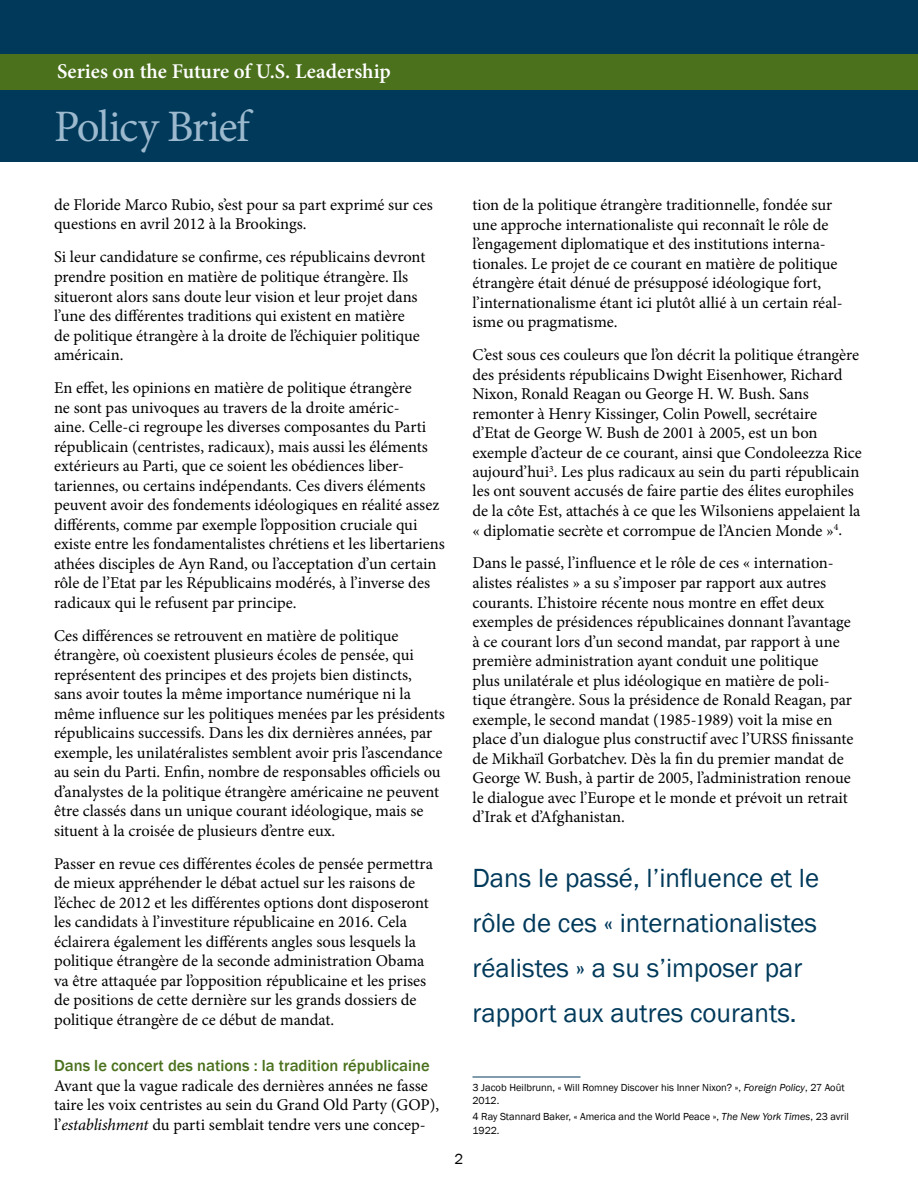
<style>
.page{position:relative;width:918px;height:1188px;background:#fff}
.page>*{position:absolute;margin:0;border:0;box-sizing:border-box;transform-origin:0 0}
.t1{font:45px "Minion Pro";letter-spacing:-.035em;color:#9cb9ce}
.t2{font:27px/45px "Franklin Gothic";color:#00395a}
.t3{font:600 21px "Minion Pro";color:#fff}
.t4{font:16.5px/19.5px "Minion Pro";color:#000}
.t5{font:500 16.5px "Franklin Gothic";color:#4b711d}
.t6{font:15px "Franklin Gothic";color:#000}
.t7{font:10.5px/13.5px "Franklin Gothic";color:#000}
.s1{font-style:italic}
</style>
<div class="page">
<div style="left:0;top:0;width:918px;height:162px;background:#00395a"></div>
<div style="left:0;top:54px;width:918px;height:36px;background:#4b711d"></div>
<hr style="left:472px;top:1077px;width:108px;height:1px;background:#00395a">
<p class="t3" style="left:57px;top:57px;width:335px">Series on the Future of U.S. Leadership</p>
<h1 class="t1" style="left:54px;top:96px;width:197px">Policy Brief</h1>
<p class="t4" style="left:54px;top:195px;width:380px">de Floride Marco Rubio, s’est pour sa part exprimé sur ces questions en avril 2012 à la Brookings.</p>
<p class="t4" style="left:54px;top:248px;width:373px">Si leur candidature se confirme, ces républicains devront prendre position en matière de politique étrangère. Ils situeront alors sans doute leur vision et leur projet dans l’une des différentes traditions qui existent en matière<br>de politique étrangère à la droite de l’échiquier politique américain.</p>
<p class="t4" style="left:54px;top:378px;width:392px">En effet, les opinions en matière de politique étrangère<br>ne sont pas univoques au travers de la droite améric-<br>aine. Celle-ci regroupe les diverses composantes du Parti républicain (centristes, radicaux), mais aussi les éléments extérieurs au Parti, que ce soient les obédiences liber&shy;tariennes, ou certains indépendants. Ces divers éléments peuvent avoir des fondements idéologiques en réalité assez différents, comme par exemple l’opposition cruciale qui existe entre les fondamentalistes chrétiens et les libertariens athées disciples de Ayn Rand, ou l’acceptation d’un certain rôle de l’Etat par les Républicains modérés, à l’inverse des radicaux qui le refusent par principe.</p>
<p class="t4" style="left:54px;top:626px;width:393px">Ces différences se retrouvent en matière de politique étrangère, où coexistent plusieurs écoles de pensée, qui représentent des principes et des projets bien distincts,<br>sans avoir toutes la même importance numérique ni la même influence sur les politiques menées par les présidents républicains successifs. Dans les dix dernières années, par exemple, les unilatéralistes semblent avoir pris l’ascendance au sein du Parti. Enfin, nombre de responsables officiels ou d’analystes de la politique étrangère américaine ne peuvent être classés dans un unique courant idéologique, mais se situent à la croisée de plusieurs d’entre eux.</p>
<p class="t4" style="left:54px;top:854px;width:380px">Passer en revue ces différentes écoles de pensée permettra de mieux appréhender le débat actuel sur les raisons de l’échec de 2012 et les différentes options dont disposeront les candidats à l’investiture républicaine en 2016. Cela éclairera également les différents angles sous lesquels la politique étrangère de la seconde administration Obama va être attaquée par l’opposition républicaine et les prises de positions de cette dernière sur les grands dossiers de politique étrangère de ce début de mandat.</p>
<p class="t5" style="left:54px;top:1055px;width:377px">Dans le concert des nations : la tradition républicaine</p>
<p class="t4" style="left:54px;top:1076px;width:387px">Avant que la vague radicale des dernières années ne fasse taire les voix centristes au sein du Grand Old Party (GOP), l’<span class="s1">establishment</span> du parti semblait tendre vers une concep-</p>
<p class="t4" style="left:473px;top:195px;width:372px">tion de la politique étrangère traditionnelle, fondée sur une approche internationaliste qui reconnaît le rôle de l’engagement diplomatique et des institutions interna&shy;tionales. Le projet de ce courant en matière de politique étrangère était dénué de présupposé idéologique fort, l’internationalisme étant ici plutôt allié à un certain réal&shy;isme ou pragmatisme.</p>
<p class="t4" style="left:472px;top:345px;width:391px">C’est sous ces couleurs que l’on décrit la politique étrangère des présidents républicains Dwight Eisenhower, Richard Nixon, Ronald Reagan ou George H. W. Bush. Sans remonter à Henry Kissinger, Colin Powell, secrétaire<br>d’Etat de George W. Bush de 2001 à 2005, est un bon exemple d’acteur de ce courant, ainsi que Condoleezza Rice aujourd’hui<sup>3</sup>. Les plus radicaux au sein du parti républicain les ont souvent accusés de faire partie des élites europhiles de la côte Est, attachés à ce que les Wilsoniens appelaient la « diplomatie secrète et corrompue de l’Ancien Monde »<sup>4</sup>.</p>
<p class="t4" style="left:473px;top:554px;width:383px">Dans le passé, l’influence et le rôle de ces « internation&shy;alistes réalistes » a su s’imposer par rapport aux autres courants. L’histoire récente nous montre en effet deux exemples de présidences républicaines donnant l’avantage à ce courant lors d’un second mandat, par rapport à une première administration ayant conduit une politique<br>plus unilatérale et plus idéologique en matière de poli&shy;tique étrangère. Sous la présidence de Ronald Reagan, par exemple, le second mandat (1985-1989) voit la mise en place d’un dialogue plus constructif avec l’URSS finissante de Mikhaïl Gorbatchev. Dès la fin du premier mandat de George W. Bush, à partir de 2005, l’administration renoue le dialogue avec l’Europe et le monde et prévoit un retrait d’Irak et d’Afghanistan.</p>
<h2 class="t2" style="left:472px;top:856px;width:348px">Dans le passé, l’influence et le rôle de ces « internationalistes réalistes » a su s’imposer par rapport aux autres courants.</h2>
<p class="t6" style="left:455px;top:1150px;width:10px">2</p>
<p class="t7" style="left:472px;top:1080px;width:374px">3 Jacob Heilbrunn, « Will Romney Discover his Inner Nixon? », <span class="s1">Foreign Policy</span>, 27 Août<br>2012.</p>
<p class="t7" style="left:472px;top:1110px;width:378px">4 Ray Stannard Baker, « America and the World Peace », <span class="s1">The New York Times</span>, 23 avril<br>1922.</p>
</div>
